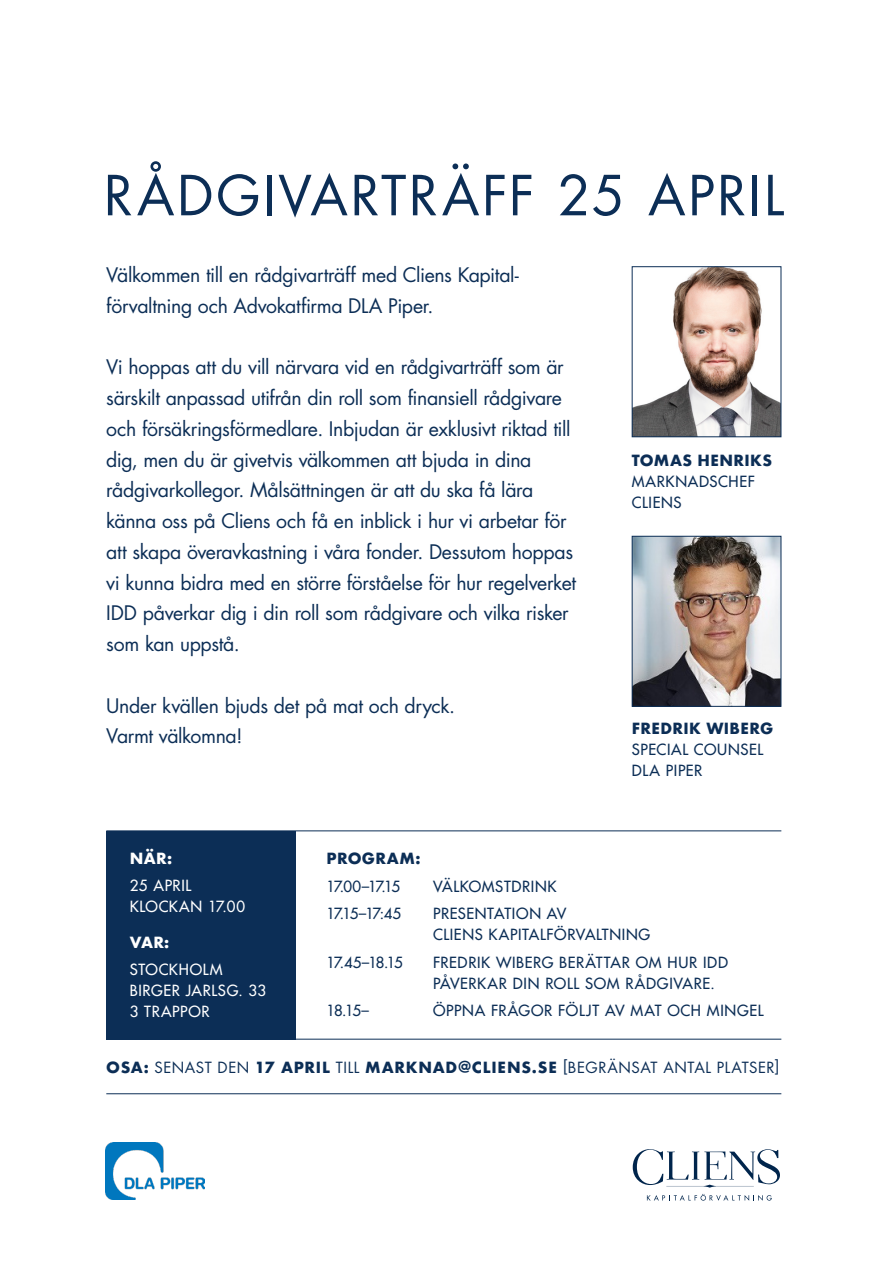
<style>
.page{position:relative;width:893px;height:1263px;background:#fff}
.page>*{position:absolute;margin:0;border:0;box-sizing:border-box;transform-origin:0 0}
.t1{font:53.7px "Futura";letter-spacing:.05em;color:#0c2e56}
.t2{font:19.5px/30.8px "Futura";letter-spacing:-.02em;color:#0c2e56}
.t3{font:15px/21px "Futura";letter-spacing:.04em;color:#0c2e56}
.t4{font:15px "Futura";letter-spacing:.035em;color:#0c2e56}
.t5{font:15px/21px "Futura";letter-spacing:.045em;color:#fff}
.t6{font:700 15px "Futura";letter-spacing:.025em;color:#0c2e56}
.t7{font:700 15px "Futura";letter-spacing:.02em;color:#fff}
.s1{font-weight:700}
</style>
<div class="page">
<img style="left:634px;top:268px;width:145px;height:167px">
<div style="left:632px;top:266px;width:149px;height:171px;border:1px solid #0c2e56"></div>
<img style="left:634px;top:538px;width:145px;height:166px">
<div style="left:632px;top:536px;width:149px;height:170px;border:1px solid #0c2e56"></div>
<div style="left:106px;top:831px;width:190px;height:208px;background:#0c2e56"></div>
<hr style="left:106px;top:831px;width:675px;height:1px;background:#0c2e56">
<hr style="left:106px;top:1039px;width:675px;height:1px;background:#0c2e56">
<hr style="left:106px;top:1093px;width:675px;height:1px;background:#0c2e56">
<svg style="left:647px;top:1194px;width:125px;height:7px"></svg>
<svg style="left:633px;top:1149px;width:147px;height:39px"></svg>
<img style="left:105px;top:1142px;width:99px;height:57px">
<p class="t1" style="left:104px;top:161px;width:682px">RÅDGIVARTRÄFF 25 APRIL</p>
<p class="t2" style="left:106px;top:260px;width:414px">Välkommen till en rådgivarträff med Cliens Kapital&shy;förvaltning och Advokatfirma DLA Piper.</p>
<p class="t2" style="left:106px;top:352px;width:471px">Vi hoppas att du vill närvara vid en rådgivarträff som är särskilt anpassad utifrån din roll som finansiell rådgivare och försäkringsförmedlare. Inbjudan är exklusivt riktad till dig, men du är givetvis välkommen att bjuda in dina rådgivarkollegor. Målsättningen är att du ska få lära känna oss på Cliens och få en inblick i hur vi arbetar för att skapa överavkastning i våra fonder. Dessutom hoppas vi kunna bidra med en större förståelse för hur regelverket IDD påverkar dig i din roll som rådgivare och vilka risker som kan uppstå.</p>
<p class="t2" style="left:106px;top:690px;width:350px">Under kvällen bjuds det på mat och dryck.</p>
<p class="t2" style="left:106px;top:721px;width:138px">Varmt välkomna!</p>
<p class="t6" style="left:632px;top:449px;width:142px">TOMAS HENRIKS</p>
<p class="t3" style="left:632px;top:471px;width:125px">MARKNADSCHEF</p>
<p class="t3" style="left:632px;top:492px;width:51px">CLIENS</p>
<p class="t6" style="left:632px;top:717px;width:143px">FREDRIK WIBERG</p>
<p class="t3" style="left:632px;top:739px;width:133px">SPECIAL COUNSEL</p>
<p class="t3" style="left:632px;top:760px;width:72px">DLA PIPER</p>
<p class="t7" style="left:130px;top:848px;width:44px">NÄR:</p>
<p class="t5" style="left:130px;top:875px;width:117px">25 APRIL<br>KLOCKAN 17.00</p>
<p class="t7" style="left:130px;top:932px;width:41px">VAR:</p>
<p class="t5" style="left:130px;top:959px;width:94px">STOCKHOLM</p>
<p class="t5" style="left:130px;top:980px;width:138px">BIRGER JARLSG. 33<br>3 TRAPPOR</p>
<p class="t6" style="left:327px;top:848px;width:95px">PROGRAM:</p>
<p class="t3" style="left:327px;top:876px;width:75px">17.00–17.15</p>
<p class="t3" style="left:433px;top:876px;width:125px">VÄLKOMSTDRINK</p>
<p class="t3" style="left:327px;top:903px;width:76px">17.15–17:45</p>
<p class="t3" style="left:433px;top:903px;width:219px">PRESENTATION AV<br>CLIENS KAPITALFÖRVALTNING</p>
<p class="t3" style="left:327px;top:951px;width:78px">17.45–18.15</p>
<p class="t3" style="left:433px;top:951px;width:296px">FREDRIK WIBERG BERÄTTAR OM HUR IDD<br>PÅVERKAR DIN ROLL SOM RÅDGIVARE.</p>
<p class="t3" style="left:327px;top:1000px;width:44px">18.15–</p>
<p class="t3" style="left:433px;top:1000px;width:332px">ÖPPNA FRÅGOR FÖLJT AV MAT OCH MINGEL</p>
<p class="t4" style="left:106px;top:1057px;width:675px"><span class="s1">OSA:</span> SENAST DEN <span class="s1">17 APRIL</span> TILL <span class="s1">MARKNAD@CLIENS.SE</span> [BEGRÄNSAT ANTAL PLATSER]</p>
</div>
